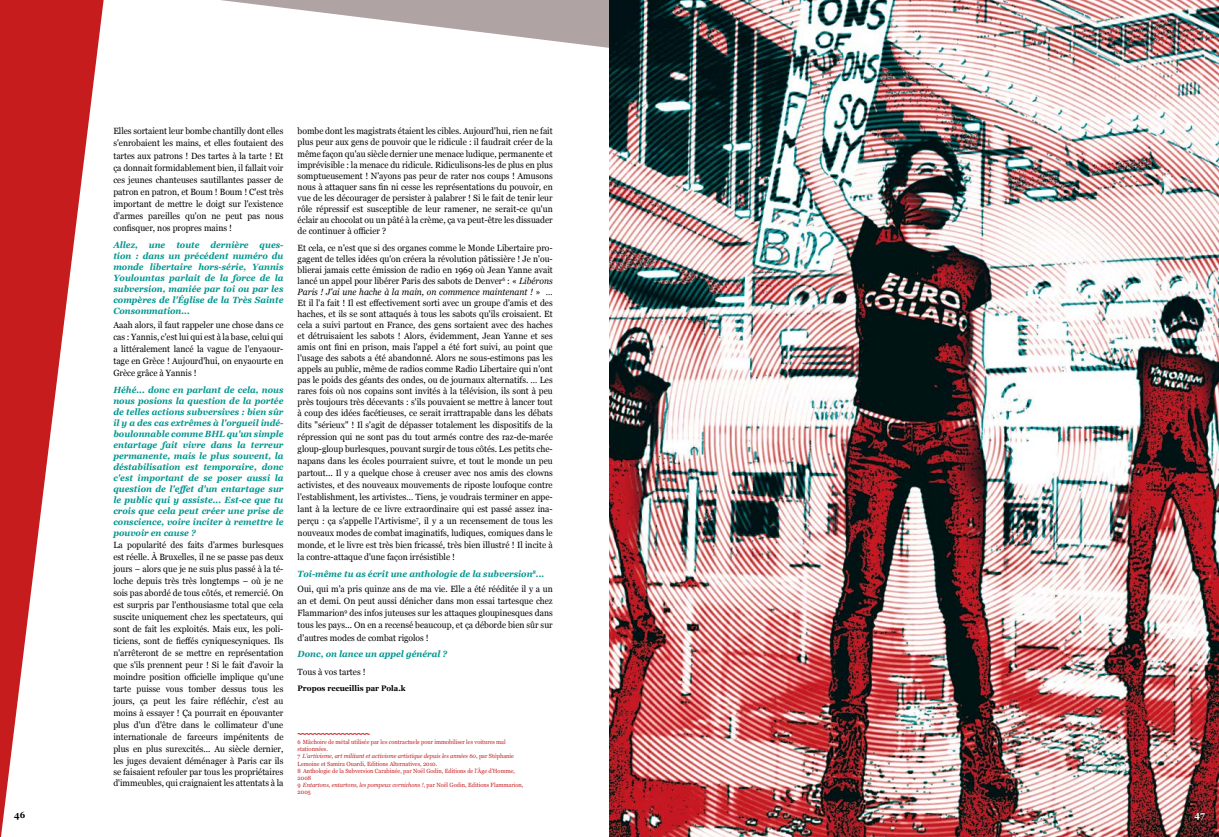
<style>
.page{position:relative;width:1219px;height:837px;background:#fff}
.page>*{position:absolute;margin:0;border:0;box-sizing:border-box;transform-origin:0 0}
.t1{font:9px/12px "Georgia";color:#000;text-align:justify;scale:.95 1}
.t2{font:italic 700 9px/11px "Georgia";color:#00968f;text-align:justify;scale:.95 1}
.t3{font:700 9px "Georgia";color:#000;scale:.95 1}
.t4{font:700 9px "Georgia";color:#fff;scale:.95 1}
.t5{font:700 8px "Georgia";color:#000;scale:.95 1}
.t6{font:6px/7.2px "Georgia";color:#c61c1e;scale:.95 1}
.s1{font-style:italic}
.s2{font-weight:700;font-style:italic;color:#00968f}
</style>
<div class="page">
<svg style="left:221px;top:0;width:388px;height:48px"></svg>
<svg style="left:0;top:0;width:104px;height:836px"></svg>
<svg style="left:297px;top:733px;width:73px;height:1px"></svg>
<img style="left:609px;top:0;width:610px;height:836px">
<p class="t1" style="left:113px;top:125px;width:181px">Elles sortaient leur bombe chantilly dont elles s'enrobaient les mains, et elles foutaient des tartes aux patrons ! Des tartes à la tarte ! Et ça donnait formidablement bien, il fallait voir ces jeunes chanteuses sautillantes passer de patron en patron, et Boum ! Boum ! C'est très important de mettre le doigt sur l'existence d'armes pareilles qu'on ne peut pas nous confisquer, nos propres mains !</p>
<p class="t2" style="left:113px;top:239px;width:181px">Allez, une toute dernière ques&shy;tion : dans un précédent numéro du monde libertaire hors-série, Yannis Youlountas parlait de la force de la subversion, maniée par toi ou par les compères de l'Église de la Très Sainte Consommation...</p>
<p class="t1" style="left:113px;top:319px;width:181px">Aaah alors, il faut rappeler une chose dans ce cas : Yannis, c'est lui qui est à la base, celui qui a littéralement lancé la vague de l'enyaour&shy;tage en Grèce ! Aujourd'hui, on enyaourte en Grèce grâce à Yannis !</p>
<p class="t2" style="left:113px;top:384px;width:181px">Héhé... donc en parlant de cela, nous nous posions la question de la portée de telles actions subversives : bien sûr il y a des cas extrêmes à l'orgueil indé&shy;boulonnable comme BHL qu'un simple entartage fait vivre dans la terreur permanente, mais le plus souvent, la déstabilisation est temporaire, donc c'est important de se poser aussi la question de l'effet d'un entartage sur le public qui y assiste... Est-ce que tu crois que cela peut créer une prise de conscience, voire inciter à remettre le pouvoir en cause ?</p>
<p class="t1" style="left:113px;top:539px;width:181px">La popularité des faits d'armes burlesques est réelle. À Bruxelles, il ne se passe pas deux jours – alors que je ne suis plus passé à la té&shy;loche depuis très très longtemps – où je ne sois pas abordé de tous côtés, et remercié. On est surpris par l'enthousiasme total que cela suscite uniquement chez les spectateurs, qui sont de fait les exploités. Mais eux, les poli&shy;ticiens, sont de fieffés cyniquescyniques. Ils n'arrêteront de se mettre en représentation que s'ils prennent peur ! Si le fait d'avoir la moindre position officielle implique qu'une tarte puisse vous tomber dessus tous les jours, ça peut les faire réfléchir, c'est au moins à essayer ! Ça pourrait en épouvanter plus d'un d'être dans le collimateur d'une internationale de farceurs impénitents de plus en plus surexcités... Au siècle dernier, les juges devaient déménager à Paris car ils</p>
<p class="t1" style="left:113px;top:766px;width:181px;line-height:11px">se faisaient refouler par tous les propriétaires d'immeubles, qui craignaient les attentats à la</p>
<p class="t1" style="left:298px;top:126px;width:270px;line-height:11px">bombe dont les magistrats étaient les cibles. Aujourd'hui, rien ne fait plus peur aux gens de pouvoir que le ridicule : il faudrait créer de la même façon qu'au siècle dernier une menace ludique, permanente et imprévisible : la menace du ridicule. Ridiculisons-les de plus en plus somptueusement ! N'ayons pas peur de rater nos coups ! Amusons nous à attaquer sans fin ni cesse les représentations du pouvoir, en vue de les décourager de persister à palabrer ! Si le fait de tenir leur rôle répressif est susceptible de leur ramener, ne serait-ce qu'un éclair au chocolat ou un pâté à la crème, ça va peut-être les dissuader de continuer à officier ?</p>
<p class="t1" style="left:298px;top:242px;width:270px;line-height:11px">Et cela, ce n'est que si des organes comme le Monde Libertaire pro&shy;gagent de telles idées qu'on créera la révolution pâtissière ! Je n'ou&shy;blierai jamais cette émission de radio en 1969 où Jean Yanne avait lancé un appel pour libérer Paris des sabots de Denver<sup>6</sup> : « <span class="s1">Libérons Paris ! J'ai une hache à la main, on commence maintenant !</span> » … Et il l'a fait ! Il est effectivement sorti avec un groupe d'amis et des haches, et ils se sont attaqués à tous les sabots qu'ils croisaient. Et cela a suivi partout en France, des gens sortaient avec des haches et détruisaient les sabots ! Alors, évidemment, Jean Yanne et ses amis ont fini en prison, mais l'appel a été fort suivi, au point que l'usage des sabots a été abandonné. Alors ne sous-estimons pas les appels au public, même de radios comme Radio Libertaire qui n'ont pas le poids des géants des ondes, ou de journaux alternatifs. … Les rares fois où nos copains sont invités à la télévision, ils sont à peu près toujours très décevants : s'ils pouvaient se mettre à lancer tout à coup des idées facétieuses, ce serait irrattrapable dans les débats</p>
<p class="t1" style="left:298px;top:419px;width:270px">dits "sérieux" ! Il s'agit de dépasser totalement les dispositifs de la répression qui ne sont pas du tout armés contre des raz-de-marée gloup-gloup burlesques, pouvant surgir de tous côtés. Les petits che&shy;napans dans les écoles pourraient suivre, et tout le monde un peu partout... Il y a quelque chose à creuser avec nos amis des clowns activistes, et des nouveaux mouvements de riposte loufoque contre l'establishment, les artivistes… Tiens, je voudrais terminer en appe&shy;lant à la lecture de ce livre extraordinaire qui est passé assez ina&shy;perçu : ça s'appelle l'Artivisme<sup>7</sup>, il y a un recensement de tous les nouveaux modes de combat imaginatifs, ludiques, comiques dans le monde, et le livre est très bien fricassé, très bien illustré ! Il incite à la contre-attaque d'une façon irrésistible !</p>
<p class="t1" style="left:298px;top:565px;width:270px;line-height:15.5px"><span class="s2">Toi-même tu as écrit une anthologie de la subversion</span><sup>8</sup><span class="s2">...<br></span>Oui, qui m'a pris quinze ans de ma vie. Elle a été rééditée il y a un</p>
<p class="t1" style="left:298px;top:594px;width:270px">an et demi. On peut aussi dénicher dans mon essai tartesque chez Flammarion<sup>9</sup> des infos juteuses sur les attaques gloupinesques dans tous les pays... On en a recensé beaucoup, et ça déborde bien sûr sur d'autres modes de combat rigolos !</p>
<p class="t2" style="left:298px;top:648px;width:159px">Donc, on lance un appel général ?</p>
<p class="t1" style="left:298px;top:665px;width:73px">Tous à vos tartes !</p>
<p class="t5" style="left:298px;top:683px;width:115px">Propos recueillis par Pola.k</p>
<p class="t6" style="left:298px;top:738px;width:239px">6 Mâchoire de métal utilisée par les contractuels pour immobiliser les voitures mal stationnées.<br>7 <span class="s1">L'artivisme, art militant et activisme artistique depuis les années 60</span>, par Stéphanie Lemoine et Samira Ouardi, Editions Alternatives, 2010.<br>8 Anthologie de la Subversion Carabinée, par Noël Godin, Editions de l'Âge d'Homme, 2008<br>9 <span class="s1">Entartons, entartons, les pompeux cornichons !</span>, par Noël Godin, Editions Flammarion, 2005</p>
<p class="t3" style="left:14px;top:808px;width:13px">46</p>
<p class="t4" style="left:1194px;top:808px;width:12px">47</p>
</div>
